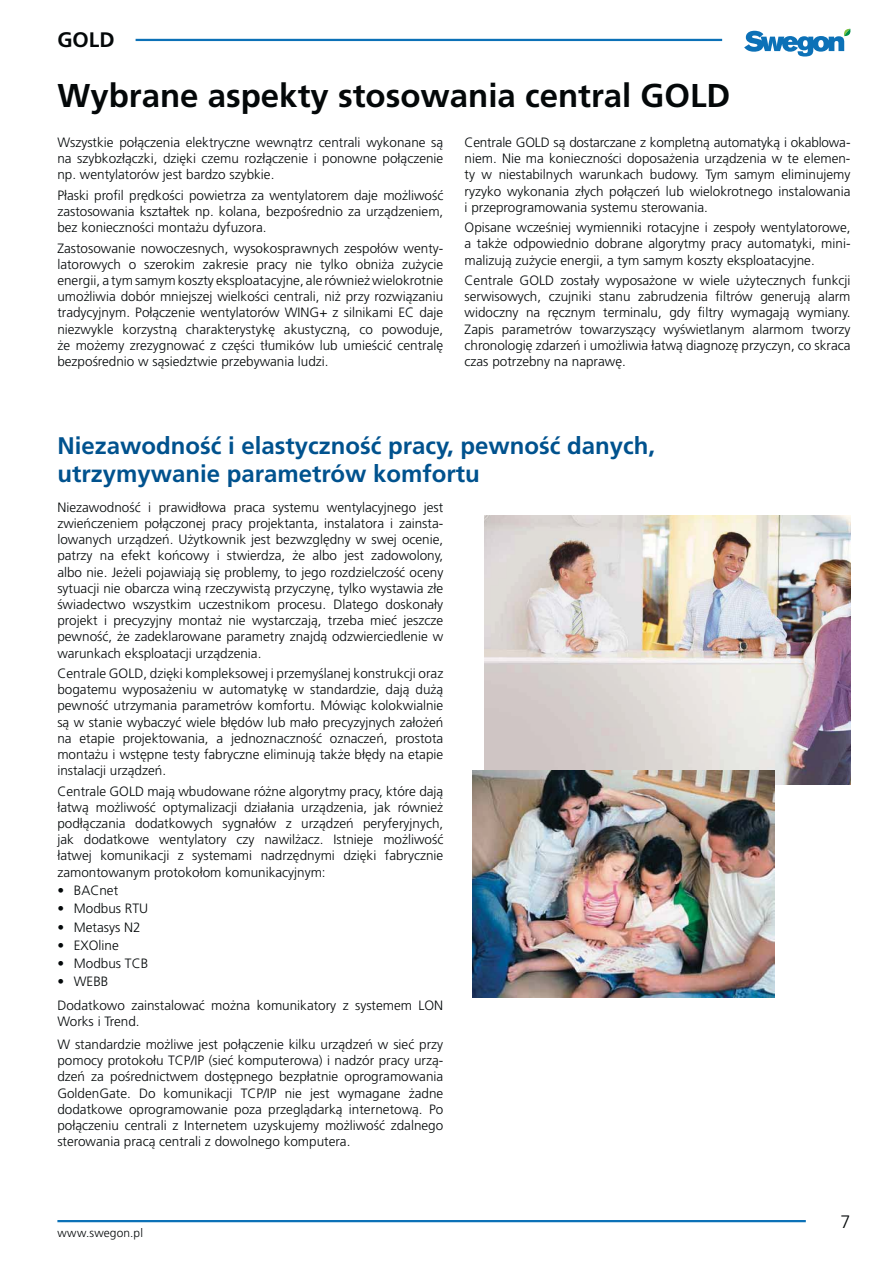
<style>
.page{position:relative;width:893px;height:1263px;background:#fff}
.page>*{position:absolute;margin:0;border:0;box-sizing:border-box;transform-origin:0 0}
.t1{font:700 33px "Frutiger CE";color:#040809}
.t2{font:700 24px/28.5px "Frutiger CE";color:#00528e}
.t3{font:700 21px "Frutiger CE";color:#040809}
.t4{font:300 18px "Frutiger CE";color:#040809}
.t5{font:300 13.5px/16.2px "Frutiger CE";color:#040809;text-align:justify}
.t6{font:300 12px "Frutiger CE";letter-spacing:.01em;color:#040809}
</style>
<div class="page">
<svg style="left:744px;top:29px;width:106px;height:28px"></svg>
<hr style="left:136px;top:39px;width:586px;height:2px;background:#0c71b7">
<hr style="left:57px;top:1220px;width:748px;height:2px;background:#0c71b7">
<img style="left:484px;top:516px;width:366px;height:268px">
<img style="left:472px;top:770px;width:302px;height:228px">
<h3 class="t3" style="left:57px;top:30px;width:59px">GOLD</h3>
<h1 class="t1" style="left:57px;top:81px;width:674px">Wybrane aspekty stosowania central GOLD</h1>
<p class="t5" style="left:57px;top:135px;width:387px">Wszystkie połączenia elektryczne wewnątrz centrali wykonane są na szybkozłączki, dzięki czemu rozłączenie i ponowne połączenie np. wentylatorów jest bardzo szybkie.</p>
<p class="t5" style="left:57px;top:188px;width:387px">Płaski profil prędkości powietrza za wentylatorem daje możliwość zastosowania kształtek np. kolana, bezpośrednio za urządzeniem, bez konieczności montażu dyfuzora.</p>
<p class="t5" style="left:57px;top:240px;width:387px">Zastosowanie nowoczesnych, wysokosprawnych zespołów wenty&shy;latorowych o szerokim zakresie pracy nie tylko obniża zużycie energii, a tym samym koszty eksploatacyjne, ale również wielokrotnie umożliwia dobór mniejszej wielkości centrali, niż przy rozwiązaniu tradycyjnym. Połączenie wentylatorów WING+ z silnikami EC daje niezwykle korzystną charakterystykę akustyczną, co powoduje, że możemy zrezygnować z części tłumików lub umieścić centralę bezpośrednio w sąsiedztwie przebywania ludzi.</p>
<p class="t5" style="left:464px;top:135px;width:387px">Centrale GOLD są dostarczane z kompletną automatyką i okablowa&shy;niem. Nie ma konieczności doposażenia urządzenia w te elemen&shy;ty w niestabilnych warunkach budowy. Tym samym eliminujemy ryzyko wykonania złych połączeń lub wielokrotnego instalowania i przeprogramowania systemu sterowania.</p>
<p class="t5" style="left:464px;top:220px;width:387px">Opisane wcześniej wymienniki rotacyjne i zespoły wentylatorowe, a także odpowiednio dobrane algorytmy pracy automatyki, mini&shy;malizują zużycie energii, a tym samym koszty eksploatacyjne.</p>
<p class="t5" style="left:464px;top:273px;width:387px">Centrale GOLD zostały wyposażone w wiele użytecznych funkcji serwisowych, czujniki stanu zabrudzenia filtrów generują alarm widoczny na ręcznym terminalu, gdy filtry wymagają wymiany.<br>Zapis parametrów towarzyszący wyświetlanym alarmom tworzy chronologię zdarzeń i umożliwia łatwą diagnozę przyczyn, co skraca czas potrzebny na naprawę.</p>
<h2 class="t2" style="left:57px;top:432px;width:599px">Niezawodność i elastyczność pracy, pewność danych, utrzymywanie parametrów komfortu</h2>
<p class="t5" style="left:57px;top:500px;width:387px">Niezawodność i prawidłowa praca systemu wentylacyjnego jest zwieńczeniem połączonej pracy projektanta, instalatora i zainsta&shy;lowanych urządzeń. Użytkownik jest bezwzględny w swej ocenie, patrzy na efekt końcowy i stwierdza, że albo jest zadowolony, albo nie. Jeżeli pojawiają się problemy, to jego rozdzielczość oceny sytuacji nie obarcza winą rzeczywistą przyczynę, tylko wystawia złe świadectwo wszystkim uczestnikom procesu. Dlatego doskonały projekt i precyzyjny montaż nie wystarczają, trzeba mieć jeszcze pewność, że zadeklarowane parametry znajdą odzwierciedlenie w warunkach eksploatacji urządzenia.</p>
<p class="t5" style="left:57px;top:666px;width:387px">Centrale GOLD, dzięki kompleksowej i przemyślanej konstrukcji oraz bogatemu wyposażeniu w automatykę w standardzie, dają dużą pewność utrzymania parametrów komfortu. Mówiąc kolokwialnie są w stanie wybaczyć wiele błędów lub mało precyzyjnych założeń na etapie projektowania, a jednoznaczność oznaczeń, prostota montażu i wstępne testy fabryczne eliminują także błędy na etapie instalacji urządzeń.</p>
<p class="t5" style="left:57px;top:783px;width:387px">Centrale GOLD mają wbudowane różne algorytmy pracy, które dają łatwą możliwość optymalizacji działania urządzenia, jak również podłączania dodatkowych sygnałów z urządzeń peryferyjnych, jak dodatkowe wentylatory czy nawilżacz. Istnieje możliwość łatwej komunikacji z systemami nadrzędnymi dzięki fabrycznie zamontowanym protokołom komunikacyjnym:</p>
<p class="t5" style="left:57px;top:883px;width:62px">• BACnet</p>
<p class="t5" style="left:57px;top:901px;width:92px">• Modbus RTU</p>
<p class="t5" style="left:57px;top:919px;width:85px">• Metasys N2</p>
<p class="t5" style="left:57px;top:938px;width:63px">• EXOline</p>
<p class="t5" style="left:57px;top:956px;width:92px">• Modbus TCB</p>
<p class="t5" style="left:57px;top:970px;width:387px;line-height:23.9px">• WEBB<br>Dodatkowo zainstalować można komunikatory z systemem LON</p>
<p class="t5" style="left:57px;top:1011px;width:387px;line-height:22.5px">Works i Trend.<br>W standardzie możliwe jest połączenie kilku urządzeń w sieć przy</p>
<p class="t5" style="left:57px;top:1053px;width:387px">pomocy protokołu TCP/IP (sieć komputerowa) i nadzór pracy urzą&shy;dzeń za pośrednictwem dostępnego bezpłatnie oprogramowania GoldenGate. Do komunikacji TCP/IP nie jest wymagane żadne dodatkowe oprogramowanie poza przeglądarką internetową. Po połączeniu centrali z Internetem uzyskujemy możliwość zdalnego sterowania pracą centrali z dowolnego komputera.</p>
<p class="t6" style="left:57px;top:1228px;width:87px">www.swegon.pl</p>
<h3 class="t4" style="left:840px;top:1214px;width:12px">7</h3>
</div>
